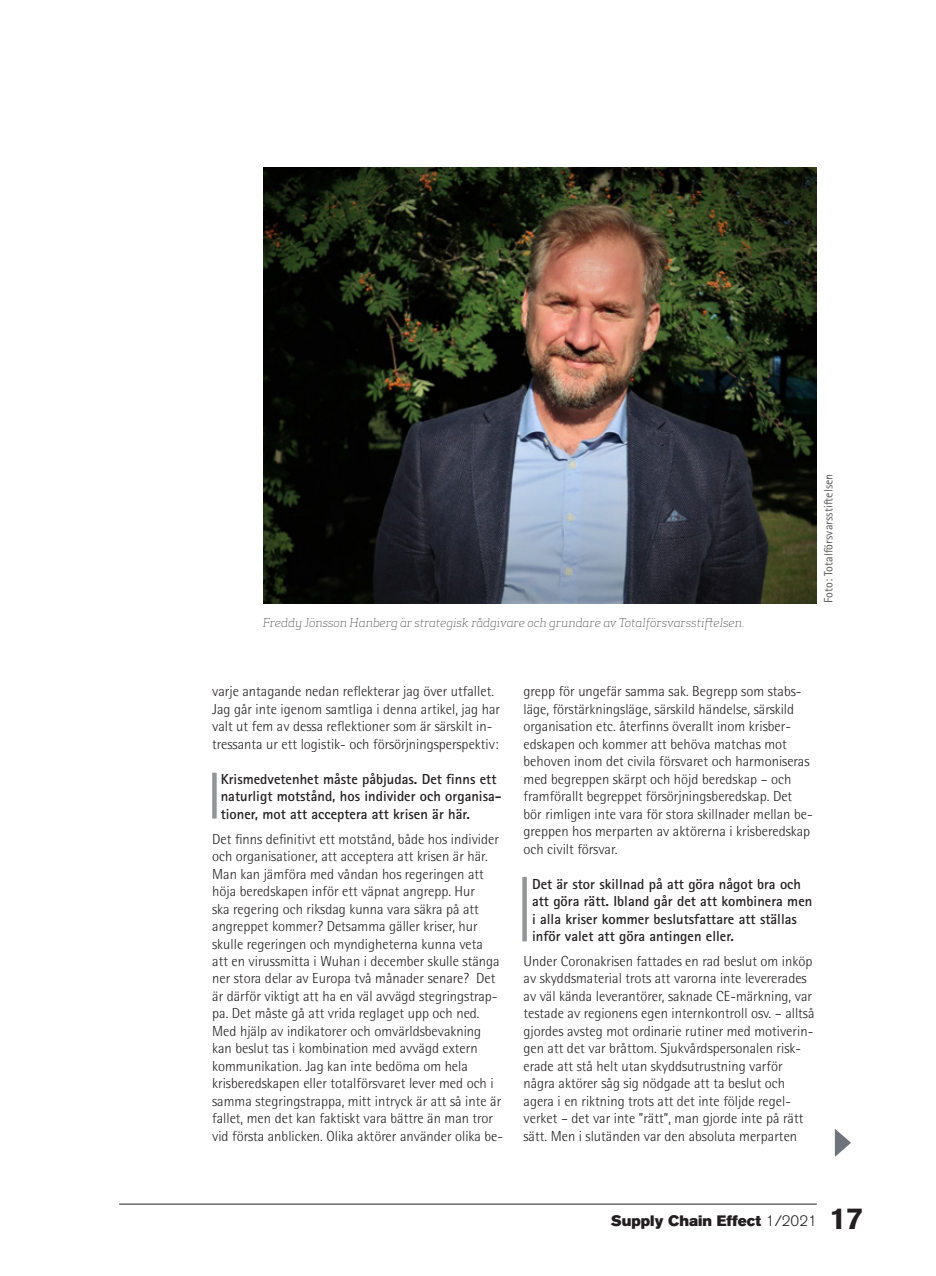
<style>
.page{position:relative;width:936px;height:1276px;background:#fff}
.page>*{position:absolute;margin:0;border:0;box-sizing:border-box;transform-origin:0 0}
.t1{font:15px "Akzidenz Grotesk BQ Super";color:#231f20}
.Bröd_sh1{font:300 14.55px/17.4px "Agfa Rotis Semisans";color:#231f20}
.Bröd_sh1-2{font:700 14.55px/17.4px "Rotis Sans Serif Pro";color:#231f20}
.Bildtext_cmd4{font:italic 300 12px "Apex Serif";color:#231f20}
.Byline_text{font:12px "Agfa Rotis Sans Serif";color:#57585a}
.s1{font-family:"Akzidenz Grotesk BQ";font-weight:300}
.s2{font-family:"Akzidenz Grotesk BQ";font-weight:700;font-size:30px}
</style>
<div class="page">
<hr style="left:119px;top:1203px;width:697px;height:1px;background:#231f20">
<img style="left:263px;top:167px;width:553px;height:436px">
<div style="left:522px;top:877px;width:5px;height:64px;background:#939598"></div>
<div style="left:212px;top:772px;width:5px;height:46px;background:#939598"></div>
<svg style="left:834px;top:1129px;width:17px;height:28px"></svg>
<p class="Bildtext_cmd4" style="left:263px;top:615px;width:483px">Freddy Jönsson Hanberg är strategisk rådgivare och grundare av Totalförsvarsstiftelsen.</p>
<p class="Byline_text" style="left:821px;top:603px;width:131px;rotate:-90deg">Foto: Totalförsvarsstiftelsen</p>
<p class="Bröd_sh1" style="left:212px;top:683px;width:289px">varje antagande nedan reflekterar jag över utfallet.<br>Jag går inte igenom samtliga i denna artikel, jag har valt ut fem av dessa reflektioner som är särskilt in&shy;tressanta ur ett logistik- och försörjningsperspektiv:</p>
<p class="Bröd_sh1-2" style="left:221px;top:770px;width:282px">Krismedvetenhet måste påbjudas. Det finns ett naturligt motstånd, hos individer och organisa&shy;tioner, mot att acceptera att krisen är här.</p>
<p class="Bröd_sh1" style="left:212px;top:830px;width:292px">Det finns definitivt ett motstånd, både hos individer och organisationer, att acceptera att krisen är här.<br>Man kan jämföra med våndan hos regeringen att höja beredskapen inför ett väpnat angrepp. Hur<br>ska regering och riksdag kunna vara säkra på att angreppet kommer? Detsamma gäller kriser, hur skulle regeringen och myndigheterna kunna veta<br>att en virussmitta i Wuhan i december skulle stänga ner stora delar av Europa två månader senare? Det är därför viktigt att ha en väl avvägd stegringstrap&shy;pa. Det måste gå att vrida reglaget upp och ned.<br>Med hjälp av indikatorer och omvärldsbevakning kan beslut tas i kombination med avvägd extern kommunikation. Jag kan inte bedöma om hela krisberedskapen eller totalförsvaret lever med och i samma stegringstrappa, mitt intryck är att så inte är fallet, men det kan faktiskt vara bättre än man tror vid första anblicken. Olika aktörer använder olika be-</p>
<p class="Bröd_sh1" style="left:523px;top:683px;width:291px">grepp för ungefär samma sak. Begrepp som stabs&shy;läge, förstärkningsläge, särskild händelse, särskild organisation etc. återfinns överallt inom krisber&shy;edskapen och kommer att behöva matchas mot behoven inom det civila försvaret och harmoniseras med begreppen skärpt och höjd beredskap – och framförallt begreppet försörjningsberedskap. Det bör rimligen inte vara för stora skillnader mellan be&shy;greppen hos merparten av aktörerna i krisberedskap och civilt försvar.</p>
<p class="Bröd_sh1-2" style="left:532px;top:875px;width:282px">Det är stor skillnad på att göra något bra och att göra rätt. Ibland går det att kombinera men i alla kriser kommer beslutsfattare att ställas inför valet att göra antingen eller.</p>
<p class="Bröd_sh1" style="left:523px;top:952px;width:292px">Under Coronakrisen fattades en rad beslut om inköp av skyddsmaterial trots att varorna inte levererades av väl kända leverantörer, saknade CE-märkning, var testade av regionens egen internkontroll osv. – alltså gjordes avsteg mot ordinarie rutiner med motiverin&shy;gen att det var bråttom. Sjukvårdspersonalen risk&shy;erade att stå helt utan skyddsutrustning varför några aktörer såg sig nödgade att ta beslut och agera i en riktning trots att det inte följde regel&shy;verket – det var inte ”rätt”, man gjorde inte på rätt sätt. Men i slutänden var den absoluta merparten</p>
<p class="t1" style="left:611px;top:1212px;width:254px">Supply Chain Effect <span class="s1">1/2021</span> <span class="s2">17</span></p>
</div>
